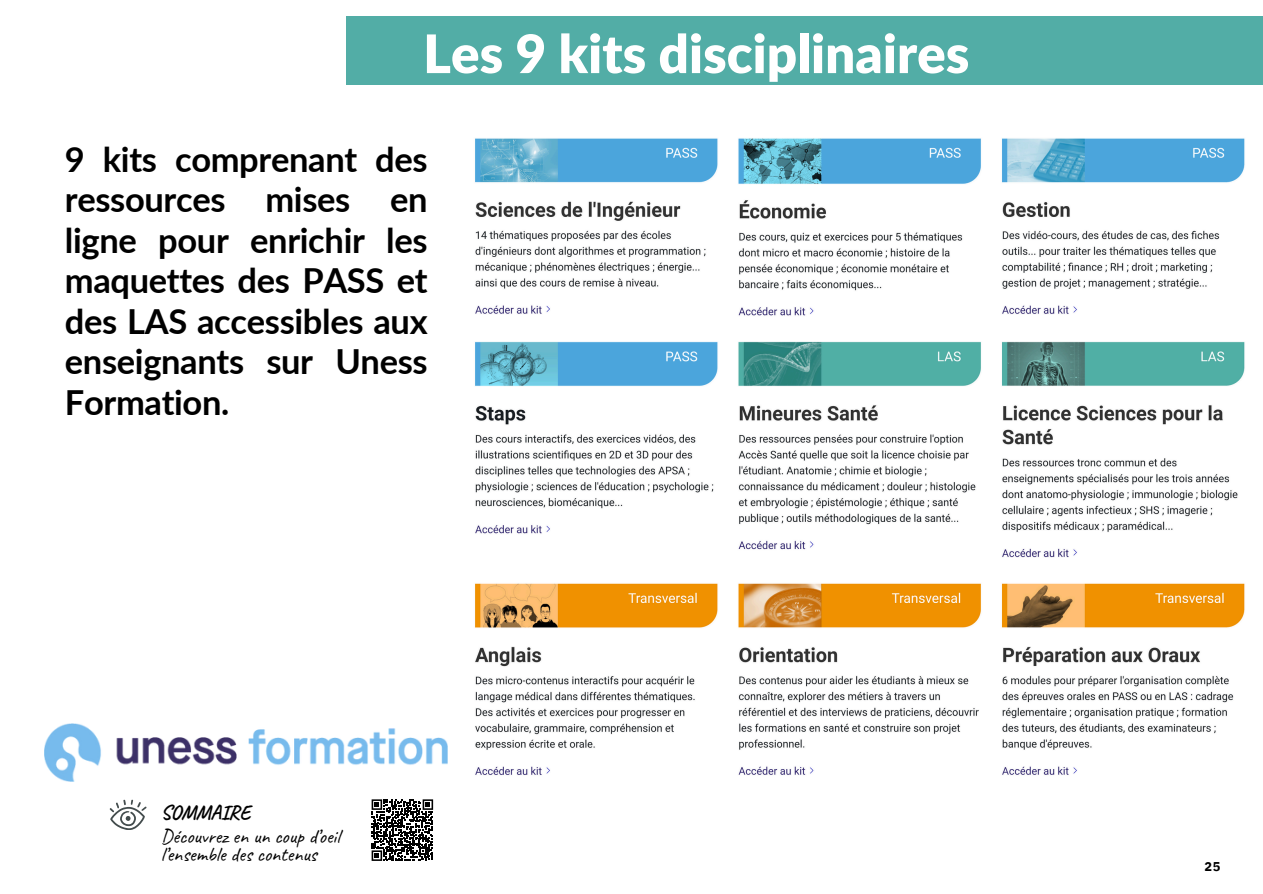
<style>
.page{position:relative;width:1263px;height:894px;background:#fff}
.page>*{position:absolute;margin:0;border:0;box-sizing:border-box;transform-origin:0 0}
.t1{font:900 53.1px "Lato";color:#fff}
.t2{font:700 34.5px/40.5px "Lato";letter-spacing:-.01em;color:#000;text-align:justify}
.t3{font:20.1px/18.3px "Caveat";color:#000}
.t4{font:700 20.1px "Caveat";color:#000}
.t5{font:700 12.75px "IBM Plex Sans";color:#000}
</style>
<div class="page">
<svg style="left:110px;top:799px;width:37px;height:30px"></svg>
<img style="left:44px;top:723px;width:404px;height:58px">
<img style="left:475px;top:138px;width:770px;height:637px">
<svg style="left:371px;top:799px;width:63px;height:62px"></svg>
<svg style="left:372px;top:799px;width:61px;height:61px"></svg>
<div style="left:346px;top:17px;width:917px;height:68px;background:#52ada6"></div>
<p class="t1" style="left:423px;top:21px;width:548px">Les 9 kits disciplinaires</p>
<p class="t2" style="left:65px;top:138px;width:364px">9 kits comprenant des ressources mises en ligne pour enrichir les maquettes des PASS et des LAS accessibles aux enseignants sur Uness Formation.</p>
<h3 class="t4" style="left:161px;top:799px;width:91px">SOMMAIRE</h3>
<p class="t3" style="left:161px;top:826px;width:180px">Découvrez en un coup d’oeil l’ensemble des contenus</p>
<p class="t5" style="left:1204px;top:857px;width:18px">25</p>
</div>
